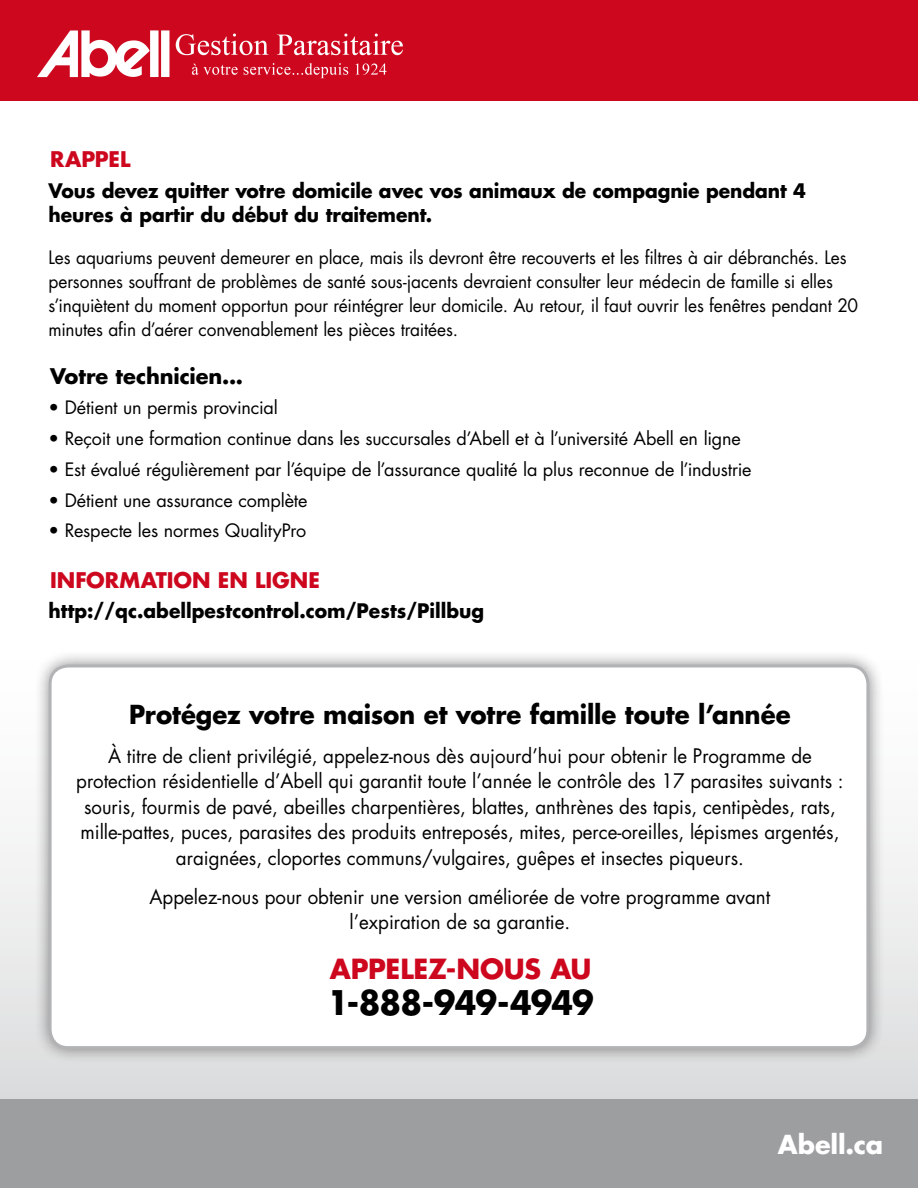
<style>
.page{position:relative;width:918px;height:1188px;background:#fff}
.page>*{position:absolute;margin:0;border:0;box-sizing:border-box;transform-origin:0 0}
.t1{font:700 33px "Futura Std";letter-spacing:-.03em;color:#000;scale:.96 1}
.t2{font:700 27px "Futura Std";letter-spacing:-.01em;color:#cd071e}
.t3{font:700 25.5px "Futura Std";letter-spacing:-.005em;color:#000;scale:.96 1}
.t4{font:700 25.5px "Futura Std";letter-spacing:-.005em;color:#fff}
.t5{font:700 21px "Futura Std";color:#cd071e}
.t6{font:700 21px "Futura Std";letter-spacing:-.005em;color:#000}
.t7{font:19.5px/25.5px "Futura Std";color:#000;text-align:center;scale:.96 1}
.t8{font:700 19.5px/24px "Futura Std";color:#000;scale:.96 1}
.t9{font:18px/24px "Futura Std";letter-spacing:-.005em;color:#000;scale:.96 1}
.t10{font:18px "Futura Std";letter-spacing:-.005em;color:#000}
</style>
<div class="page">
<div style="left:0;top:0;width:918px;height:100px;background:#cd071e"></div>
<div style="left:0;top:636px;width:918px;height:466px;background:linear-gradient(to bottom,#fff,#dddedf)"></div>
<div style="left:33px;top:649px;width:851px;height:415px;background:#000;opacity:.45"></div>
<div style="left:50px;top:666px;width:818px;height:382px;background:#fff;border-radius:18px"></div>
<div style="left:49px;top:664px;width:820px;height:385px;border:3px solid #b1b3b4;border-radius:18px"></div>
<div style="left:0;top:1099px;width:918px;height:89px;background:#9c9e9f"></div>
<img style="left:38px;top:30px;width:365px;height:49px">
<p class="t5" style="left:50px;top:145px;width:82px">RAPPEL</p>
<p class="t8" style="left:49px;top:178px;width:790px">Vous devez quitter votre domicile avec vos animaux de compagnie pendant 4 heures à partir du début du traitement.</p>
<p class="t9" style="left:49px;top:245px;width:845px">Les aquariums peuvent demeurer en place, mais ils devront être recouverts et les filtres à air débranchés. Les personnes souffrant de problèmes de santé sous-jacents devraient consulter leur médecin de famille si elles s’inquiètent du moment opportun pour réintégrer leur domicile. Au retour, il faut ouvrir les fenêtres pendant 20 minutes afin d’aérer convenablement les pièces traitées.</p>
<p class="t6" style="left:50px;top:362px;width:195px">Votre technicien...</p>
<p class="t10" style="left:49px;top:396px;width:231px">• Détient un permis provincial</p>
<p class="t10" style="left:49px;top:427px;width:694px">• Reçoit une formation continue dans les succursales d’Abell et à l’université Abell en ligne</p>
<p class="t10" style="left:49px;top:458px;width:705px">• Est évalué régulièrement par l’équipe de l’assurance qualité la plus reconnue de l’industrie</p>
<p class="t10" style="left:49px;top:489px;width:261px">• Détient une assurance complète</p>
<p class="t10" style="left:49px;top:519px;width:259px">• Respecte les normes QualityPro</p>
<p class="t5" style="left:50px;top:566px;width:271px">INFORMATION EN LIGNE</p>
<p class="t8" style="left:49px;top:599px;width:455px">http://qc.abellpestcontrol.com/Pests/Pillbug</p>
<h3 class="t3" style="left:129px;top:697px;width:690px">Protégez votre maison et votre famille toute l’année</h3>
<p class="t7" style="left:76px;top:743px;width:801px">À titre de client privilégié, appelez-nous dès aujourd’hui pour obtenir le Programme de protection résidentielle d’Abell qui garantit toute l’année le contrôle des 17 parasites suivants : souris, fourmis de pavé, abeilles charpentières, blattes, anthrènes des tapis, centipèdes, rats, mille-pattes, puces, parasites des produits entreposés, mites, perce-oreilles, lépismes argentés, araignées, cloportes communs/vulgaires, guêpes et insectes piqueurs.</p>
<p class="t7" style="left:150px;top:884px;width:648px">Appelez-nous pour obtenir une version améliorée de votre programme avant l’expiration de sa garantie.</p>
<h2 class="t2" style="left:330px;top:951px;width:263px">APPELEZ-NOUS AU</h2>
<h1 class="t1" style="left:327px;top:981px;width:279px">1-888-949-4949</h1>
<h3 class="t4" style="left:778px;top:1128px;width:107px">Abell.ca</h3>
</div>
